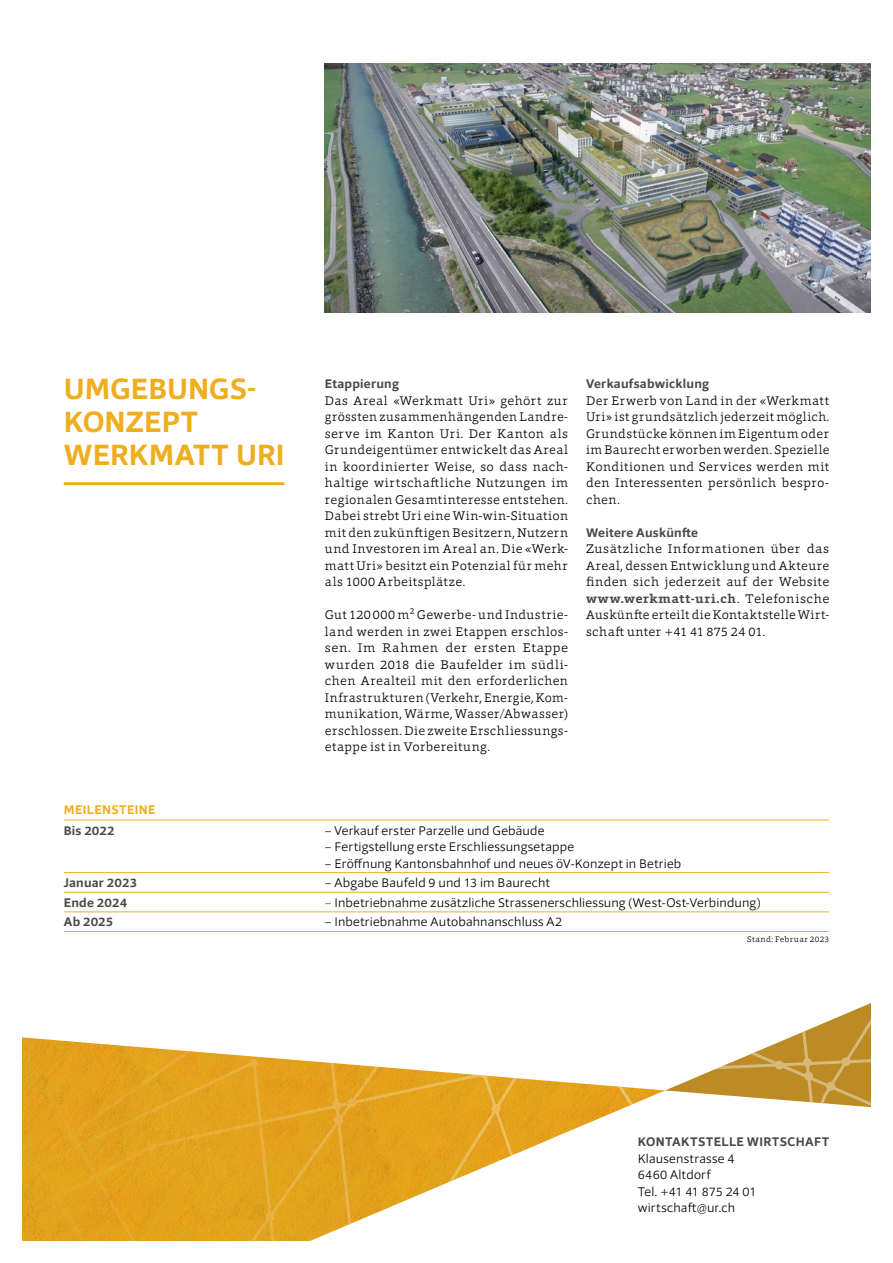
<style>
.page{position:relative;width:893px;height:1263px;background:#fff}
.page>*{position:absolute;margin:0;border:0;box-sizing:border-box;transform-origin:0 0}
.t1{font:700 30px/33px "Foro Sans";color:#efae20}
.t2{font:300 12.75px/16.5px "Foro";letter-spacing:.04em;color:#000;text-align:justify}
.t3{font:300 12.75px/16.5px "Foro Sans";letter-spacing:.015em;color:#000}
.t4{font:700 12.75px "Foro Sans";letter-spacing:.02em;color:#4a4949}
.t5{font:700 12.75px "Foro Sans";letter-spacing:.025em;color:#efae20}
.t6{font:300 8.25px "Foro";letter-spacing:.05em;color:#000}
.s1{font-weight:700;color:#4a4949}
.s2{color:#4a4949}
</style>
<div class="page">
<img style="left:325px;top:64px;width:546px;height:248px">
<svg style="left:665px;top:1003px;width:206px;height:105px"></svg>
<div style="left:671px;top:1065px;width:9px;height:9px;background:#fff;border-radius:50%"></div>
<div style="left:722px;top:1037px;width:9px;height:9px;background:#fff;border-radius:50%"></div>
<div style="left:842px;top:1057px;width:8px;height:9px;background:#d6b87a;border-radius:50%"></div>
<div style="left:826px;top:1082px;width:9px;height:9px;background:#d6b87a;border-radius:50%"></div>
<svg style="left:803px;top:1058px;width:9px;height:9px"></svg>
<svg style="left:775px;top:1060px;width:9px;height:9px"></svg>
<svg style="left:804px;top:1071px;width:9px;height:9px"></svg>
<div style="left:717px;top:1001px;width:9px;height:9px;background:#fff;border-radius:50%"></div>
<svg style="left:22px;top:1037px;width:643px;height:204px"></svg>
<div style="left:53px;top:1193px;width:9px;height:9px;background:#e3a724;border-radius:50%"></div>
<div style="left:67px;top:1130px;width:9px;height:9px;background:#e5a626;border-radius:50%"></div>
<div style="left:75px;top:1141px;width:9px;height:9px;background:#e3a627;border-radius:50%"></div>
<div style="left:33px;top:1162px;width:9px;height:9px;background:#e3a321;border-radius:50%"></div>
<div style="left:91px;top:1172px;width:9px;height:9px;background:#e1a829;border-radius:50%"></div>
<div style="left:249px;top:1059px;width:9px;height:8px;background:#e8af3f;border-radius:50%"></div>
<div style="left:332px;top:1101px;width:9px;height:9px;background:#e7b349;border-radius:50%"></div>
<div style="left:334px;top:1116px;width:9px;height:8px;background:#e6b148;border-radius:50%"></div>
<div style="left:347px;top:1098px;width:9px;height:9px;background:#eab24b;border-radius:50%"></div>
<svg style="left:480px;top:1069px;width:9px;height:9px"></svg>
<div style="left:491px;top:1104px;width:9px;height:9px;background:#ecba5e;border-radius:50%"></div>
<div style="left:519px;top:1061px;width:9px;height:9px;background:#fff;border-radius:50%"></div>
<div style="left:590px;top:1045px;width:9px;height:9px;background:#fff;border-radius:50%"></div>
<div style="left:642px;top:1122px;width:9px;height:9px;background:#fff;border-radius:50%"></div>
<div style="left:266px;top:1212px;width:9px;height:9px;background:#e5b241;border-radius:50%"></div>
<div style="left:147px;top:1141px;width:9px;height:9px;background:#e5a930;border-radius:50%"></div>
<hr style="left:64px;top:482px;width:220px;height:3px;background:#efae20">
<hr style="left:64px;top:820px;width:261px;height:1px;background:#efae20">
<hr style="left:325px;top:820px;width:504px;height:1px;background:#efae20">
<hr style="left:64px;top:872px;width:261px;height:1px;background:#efae20">
<hr style="left:325px;top:872px;width:504px;height:1px;background:#efae20">
<hr style="left:64px;top:892px;width:261px;height:1px;background:#efae20">
<hr style="left:325px;top:892px;width:504px;height:1px;background:#efae20">
<hr style="left:64px;top:911px;width:261px;height:1px;background:#efae20">
<hr style="left:325px;top:911px;width:504px;height:1px;background:#efae20">
<hr style="left:64px;top:931px;width:261px;height:1px;background:#efae20">
<hr style="left:325px;top:931px;width:504px;height:1px;background:#efae20">
<h1 class="t1" style="left:64px;top:372px;width:222px">UMGEBUNGS-<br>KONZEPT<br>WERKMATT URI</h1>
<p class="t4" style="left:325px;top:376px;width:75px">Etappierung</p>
<p class="t2" style="left:325px;top:392px;width:245px">Das Areal «Werkmatt Uri» gehört zur grössten zusammenhängenden Landre&shy;serve im Kanton Uri. Der Kanton als Grundeigentümer entwickelt das Areal in koordinierter Weise, so dass nach&shy;haltige wirtschaftliche Nutzungen im regionalen Gesamtinteresse entstehen.<br>Dabei strebt Uri eine Win-win-Situation mit den zukünftigen Besitzern, Nutzern und Investoren im Areal an. Die «Werk&shy;matt Uri» besitzt ein Potenzial für mehr als 1000 Arbeitsplätze.</p>
<p class="t2" style="left:325px;top:606px;width:245px">Gut 120000 m² Gewerbe- und Industrie&shy;land werden in zwei Etappen erschlos&shy;sen. Im Rahmen der ersten Etappe wurden 2018 die Baufelder im südli&shy;chen Arealteil mit den erforderlichen Infrastrukturen (Verkehr, Energie, Kom&shy;munikation, Wärme, Wasser/Abwasser) erschlossen. Die zweite Erschliessungs&shy;etappe ist in Vorbereitung.</p>
<p class="t4" style="left:586px;top:376px;width:124px">Verkaufsabwicklung</p>
<p class="t2" style="left:586px;top:392px;width:245px">Der Erwerb von Land in der «Werkmatt Uri» ist grundsätzlich jederzeit möglich.<br>Grundstücke können im Eigentum oder im Baurecht erworben werden. Spezielle Konditionen und Services werden mit den Interessenten persönlich bespro&shy;chen.</p>
<p class="t4" style="left:586px;top:524px;width:113px">Weitere Auskünfte</p>
<p class="t2" style="left:586px;top:540px;width:245px">Zusätzliche Informationen über das Areal, dessen Entwicklung und Akteure finden sich jederzeit auf der Website <span class="s1">www.werkmatt-uri.ch</span>. Telefonische Auskünfte erteilt die Kontaktstelle Wirt&shy;schaft unter +41 41 875 24 01.</p>
<p class="t5" style="left:64px;top:801px;width:93px">MEILENSTEINE</p>
<p class="t4" style="left:64px;top:822px;width:53px">Bis 2022</p>
<p class="t3" style="left:325px;top:822px;width:221px">– Verkauf erster Parzelle und Gebäude</p>
<p class="t3" style="left:325px;top:838px;width:251px">– Fertigstellung erste Erschliessungsetappe</p>
<p class="t3" style="left:325px;top:855px;width:358px">– Eröffnung Kantonsbahnhof und neues öV-Konzept in Betrieb</p>
<p class="t4" style="left:64px;top:874px;width:75px">Januar 2023</p>
<p class="t3" style="left:325px;top:874px;width:227px">– Abgabe Baufeld 9 und 13 im Baurecht</p>
<p class="t4" style="left:64px;top:894px;width:65px">Ende 2024</p>
<p class="t3" style="left:325px;top:894px;width:437px"><span class="s2">–</span> Inbetriebnahme zusätzliche Strassenerschliessung (West-Ost-Verbindung)</p>
<p class="t4" style="left:64px;top:914px;width:51px">Ab 2025</p>
<p class="t3" style="left:325px;top:914px;width:239px">– Inbetriebnahme Autobahnanschluss A2</p>
<p class="t6" style="left:747px;top:934px;width:84px">Stand: Februar 2023</p>
<p class="t4" style="left:638px;top:1133px;width:193px">KONTAKTSTELLE WIRTSCHAFT</p>
<p class="t3" style="left:638px;top:1150px;width:120px">Klausenstrasse 4<br>6460 Altdorf<br>Tel. +41 41 875 24 01 wirtschaft@ur.ch</p>
</div>
